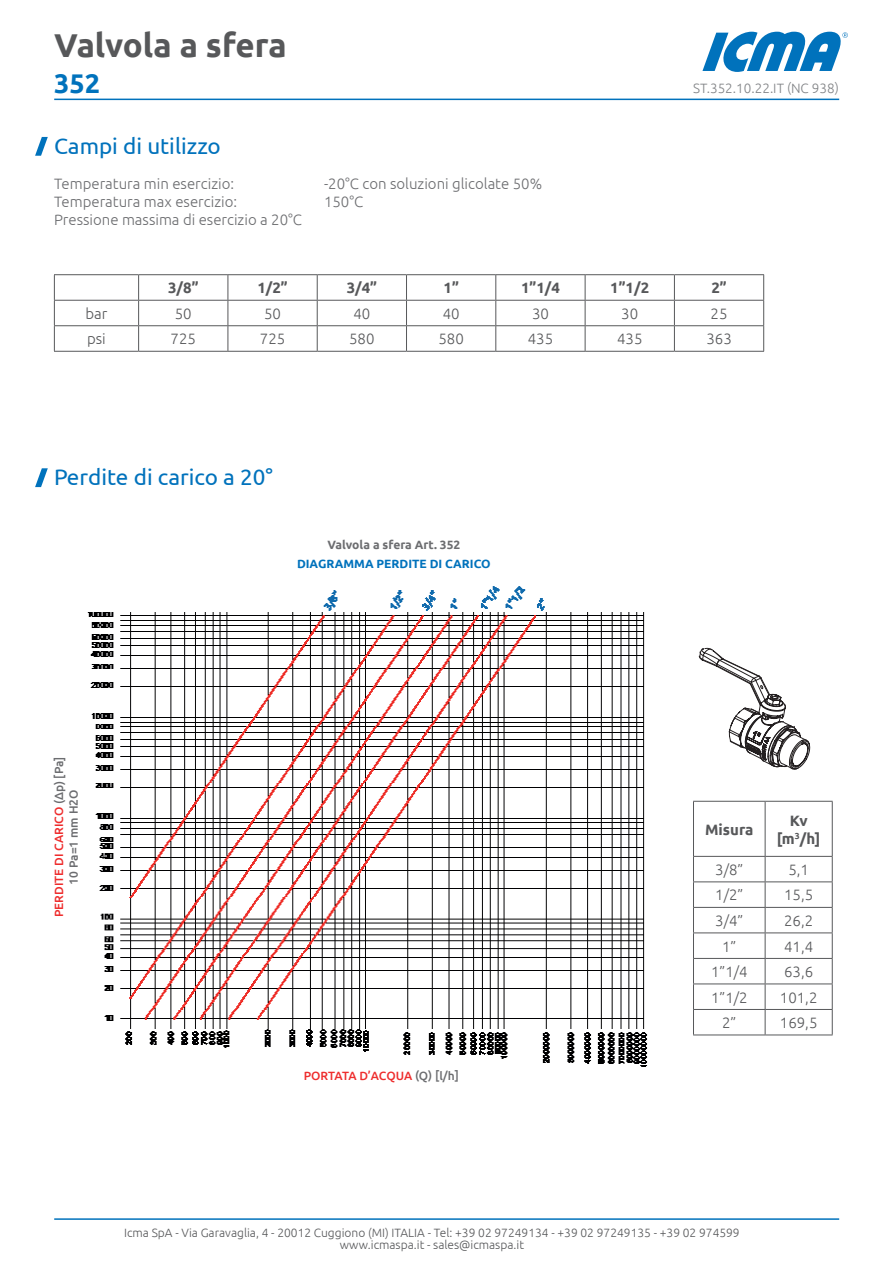
<style>
.page{position:relative;width:893px;height:1263px;background:#fff}
.page>*{position:absolute;margin:0;border:0;box-sizing:border-box;transform-origin:0 0}
.t1{font:700 33px "Ubuntu";letter-spacing:-.005em;color:#57585a}
.t2{font:700 27px "Ubuntu";color:#0072bc}
.t3{font:22.5px "Ubuntu";color:#0072bc}
.t4{font:300 15px "Ubuntu";color:#6c6d70}
.t5{font:300 15px "Ubuntu";color:#57585a}
.t6{font:700 15px/18px "Ubuntu";color:#57585a;text-align:center}
.t7{font:300 13.5px "Ubuntu";color:#808285}
.t8{font:300 12px/12px "Ubuntu";color:#57585a;text-align:center}
.t9{font:500 12px/14.4px "Ubuntu";color:#6c6d70;text-align:center}
.t10{font:700 12px "Ubuntu";color:#0072bc}
.t11{font:500 12px "Ubuntu";letter-spacing:-.015em;color:#ee2d2d}
.t12{font:700 12px "Ubuntu";color:#6c6d70}
.s1{color:#ee2d2d}
.s2{color:#6c6d70}
</style>
<div class="page">
<svg style="left:702px;top:32px;width:146px;height:40px"></svg>
<hr style="left:54px;top:99px;width:785px;height:1px;background:#0072bc">
<hr style="left:54px;top:1218px;width:785px;height:2px;background:#0072bc">
<svg style="left:35px;top:137px;width:13px;height:19px"></svg>
<svg style="left:35px;top:468px;width:13px;height:19px"></svg>
<hr style="left:54px;top:274px;width:85px;height:1px;background:#57585a">
<hr style="left:139px;top:274px;width:89px;height:1px;background:#57585a">
<hr style="left:228px;top:274px;width:89px;height:1px;background:#57585a">
<hr style="left:317px;top:274px;width:89px;height:1px;background:#57585a">
<hr style="left:406px;top:274px;width:90px;height:1px;background:#57585a">
<hr style="left:496px;top:274px;width:89px;height:1px;background:#57585a">
<hr style="left:585px;top:274px;width:89px;height:1px;background:#57585a">
<hr style="left:674px;top:274px;width:90px;height:1px;background:#57585a">
<hr style="left:54px;top:300px;width:85px;height:1px;background:#57585a">
<hr style="left:139px;top:300px;width:89px;height:1px;background:#57585a">
<hr style="left:228px;top:300px;width:89px;height:1px;background:#57585a">
<hr style="left:317px;top:300px;width:89px;height:1px;background:#57585a">
<hr style="left:406px;top:300px;width:90px;height:1px;background:#57585a">
<hr style="left:496px;top:300px;width:89px;height:1px;background:#57585a">
<hr style="left:585px;top:300px;width:89px;height:1px;background:#57585a">
<hr style="left:674px;top:300px;width:90px;height:1px;background:#57585a">
<hr style="left:54px;top:325px;width:85px;height:1px;background:#57585a">
<svg style="left:54px;top:275px;width:1px;height:76px"></svg>
<hr style="left:139px;top:325px;width:89px;height:1px;background:#57585a">
<svg style="left:138px;top:275px;width:1px;height:76px"></svg>
<hr style="left:228px;top:325px;width:89px;height:1px;background:#57585a">
<svg style="left:228px;top:275px;width:1px;height:76px"></svg>
<hr style="left:317px;top:325px;width:89px;height:1px;background:#57585a">
<svg style="left:317px;top:275px;width:1px;height:76px"></svg>
<hr style="left:406px;top:325px;width:90px;height:1px;background:#57585a">
<svg style="left:406px;top:275px;width:1px;height:76px"></svg>
<hr style="left:496px;top:325px;width:89px;height:1px;background:#57585a">
<svg style="left:495px;top:275px;width:1px;height:76px"></svg>
<hr style="left:585px;top:325px;width:89px;height:1px;background:#57585a">
<svg style="left:585px;top:275px;width:1px;height:76px"></svg>
<hr style="left:674px;top:325px;width:90px;height:1px;background:#57585a">
<svg style="left:674px;top:275px;width:1px;height:76px"></svg>
<svg style="left:763px;top:275px;width:1px;height:76px"></svg>
<hr style="left:54px;top:351px;width:85px;height:1px;background:#57585a">
<hr style="left:139px;top:351px;width:89px;height:1px;background:#57585a">
<hr style="left:228px;top:351px;width:89px;height:1px;background:#57585a">
<hr style="left:317px;top:351px;width:89px;height:1px;background:#57585a">
<hr style="left:406px;top:351px;width:90px;height:1px;background:#57585a">
<hr style="left:496px;top:351px;width:89px;height:1px;background:#57585a">
<hr style="left:585px;top:351px;width:89px;height:1px;background:#57585a">
<hr style="left:674px;top:351px;width:90px;height:1px;background:#57585a">
<hr style="left:693px;top:801px;width:72px;height:1px;background:#57585a">
<hr style="left:693px;top:802px;width:1px;height:54px;background:#57585a">
<hr style="left:765px;top:801px;width:68px;height:1px;background:#57585a">
<hr style="left:765px;top:802px;width:1px;height:54px;background:#57585a">
<hr style="left:832px;top:802px;width:1px;height:54px;background:#57585a">
<hr style="left:693px;top:856px;width:72px;height:1px;background:#57585a">
<hr style="left:765px;top:856px;width:68px;height:1px;background:#57585a">
<hr style="left:693px;top:881px;width:72px;height:1px;background:#57585a">
<hr style="left:765px;top:881px;width:68px;height:1px;background:#57585a">
<hr style="left:693px;top:907px;width:72px;height:1px;background:#57585a">
<hr style="left:765px;top:907px;width:68px;height:1px;background:#57585a">
<hr style="left:693px;top:932px;width:72px;height:1px;background:#57585a">
<hr style="left:765px;top:932px;width:68px;height:1px;background:#57585a">
<hr style="left:693px;top:958px;width:72px;height:1px;background:#57585a">
<hr style="left:765px;top:958px;width:68px;height:1px;background:#57585a">
<hr style="left:693px;top:983px;width:72px;height:1px;background:#57585a">
<hr style="left:765px;top:983px;width:68px;height:1px;background:#57585a">
<hr style="left:693px;top:1009px;width:72px;height:1px;background:#57585a">
<svg style="left:693px;top:857px;width:1px;height:177px"></svg>
<hr style="left:765px;top:1009px;width:68px;height:1px;background:#57585a">
<svg style="left:765px;top:857px;width:1px;height:177px"></svg>
<svg style="left:832px;top:857px;width:1px;height:177px"></svg>
<hr style="left:693px;top:1034px;width:72px;height:1px;background:#57585a">
<hr style="left:765px;top:1034px;width:68px;height:1px;background:#57585a">
<img style="left:87px;top:586px;width:561px;height:481px">
<svg style="left:698px;top:647px;width:112px;height:123px"></svg>
<h1 class="t1" style="left:54px;top:26px;width:234px">Valvola a sfera</h1>
<h2 class="t2" style="left:54px;top:67px;width:48px">352</h2>
<h3 class="t3" style="left:54px;top:132px;width:168px">Campi di utilizzo</h3>
<p class="t4" style="left:54px;top:174px;width:182px">Temperatura min esercizio:</p>
<p class="t4" style="left:324px;top:174px;width:220px">-20°C con soluzioni glicolate 50%</p>
<p class="t4" style="left:54px;top:192px;width:185px">Temperatura max esercizio:</p>
<p class="t4" style="left:324px;top:192px;width:41px">150°C</p>
<p class="t4" style="left:54px;top:210px;width:250px">Pressione massima di esercizio a 20°C</p>
<p class="t7" style="left:693px;top:80px;width:147px">ST.352.10.22.IT (NC 938)</p>
<p class="t6" style="left:168px;top:279px;width:32px">3/8”</p>
<p class="t6" style="left:257px;top:279px;width:32px">1/2”</p>
<p class="t6" style="left:347px;top:279px;width:32px">3/4”</p>
<p class="t6" style="left:443px;top:279px;width:17px">1”</p>
<p class="t6" style="left:521px;top:279px;width:40px">1”1/4</p>
<p class="t6" style="left:610px;top:279px;width:40px">1”1/2</p>
<p class="t6" style="left:711px;top:279px;width:17px">2”</p>
<p class="t5" style="left:85px;top:304px;width:23px">bar</p>
<p class="t5" style="left:175px;top:304px;width:18px">50</p>
<p class="t5" style="left:264px;top:304px;width:18px">50</p>
<p class="t5" style="left:353px;top:304px;width:18px">40</p>
<p class="t5" style="left:443px;top:304px;width:18px">40</p>
<p class="t5" style="left:532px;top:304px;width:18px">30</p>
<p class="t5" style="left:621px;top:304px;width:18px">30</p>
<p class="t5" style="left:711px;top:304px;width:18px">25</p>
<p class="t5" style="left:87px;top:330px;width:20px">psi</p>
<p class="t5" style="left:171px;top:330px;width:27px">725</p>
<p class="t5" style="left:260px;top:330px;width:27px">725</p>
<p class="t5" style="left:349px;top:330px;width:27px">580</p>
<p class="t5" style="left:438px;top:330px;width:27px">580</p>
<p class="t5" style="left:528px;top:330px;width:27px">435</p>
<p class="t5" style="left:617px;top:330px;width:27px">435</p>
<p class="t5" style="left:706px;top:330px;width:27px">363</p>
<h3 class="t3" style="left:54px;top:464px;width:220px">Perdite di carico a 20°</h3>
<p class="t12" style="left:327px;top:538px;width:134px">Valvola a sfera Art. 352</p>
<p class="t10" style="left:297px;top:556px;width:195px">DIAGRAMMA PERDITE DI CARICO</p>
<p class="t9" style="left:51px;top:917px;width:162px;rotate:-90deg"><span class="s1">PERDITE DI CARICO</span> (Δp) [Pa]<br>10 Pa=1 mm H2O</p>
<p class="t11" style="left:304px;top:1068px;width:157px">PORTATA D’ACQUA <span class="s2">(Q) [l/h]</span></p>
<p class="t6" style="left:705px;top:820px;width:50px">Misura</p>
<p class="t6" style="left:777px;top:811px;width:45px">Kv [m<sup>3</sup>/h]</p>
<p class="t5" style="left:715px;top:860px;width:30px">3/8”</p>
<p class="t5" style="left:788px;top:860px;width:22px">5,1</p>
<p class="t5" style="left:715px;top:886px;width:30px">1/2”</p>
<p class="t5" style="left:784px;top:886px;width:31px">15,5</p>
<p class="t5" style="left:715px;top:911px;width:30px">3/4”</p>
<p class="t5" style="left:784px;top:911px;width:31px">26,2</p>
<p class="t5" style="left:722px;top:937px;width:16px">1”</p>
<p class="t5" style="left:784px;top:937px;width:31px">41,4</p>
<p class="t5" style="left:711px;top:963px;width:38px">1”1/4</p>
<p class="t5" style="left:784px;top:963px;width:31px">63,6</p>
<p class="t5" style="left:711px;top:988px;width:38px">1”1/2</p>
<p class="t5" style="left:780px;top:988px;width:39px">101,2</p>
<p class="t5" style="left:722px;top:1014px;width:16px">2”</p>
<p class="t5" style="left:780px;top:1014px;width:39px">169,5</p>
<p class="t8" style="left:124px;top:1226px;width:617px">Icma SpA - Via Garavaglia, 4 - 20012 Cuggiono (MI) ITALIA - Tel: +39 02 97249134 - +39 02 97249135 - +39 02 974599 www.icmaspa.it - sales@icmaspa.it</p>
</div>
